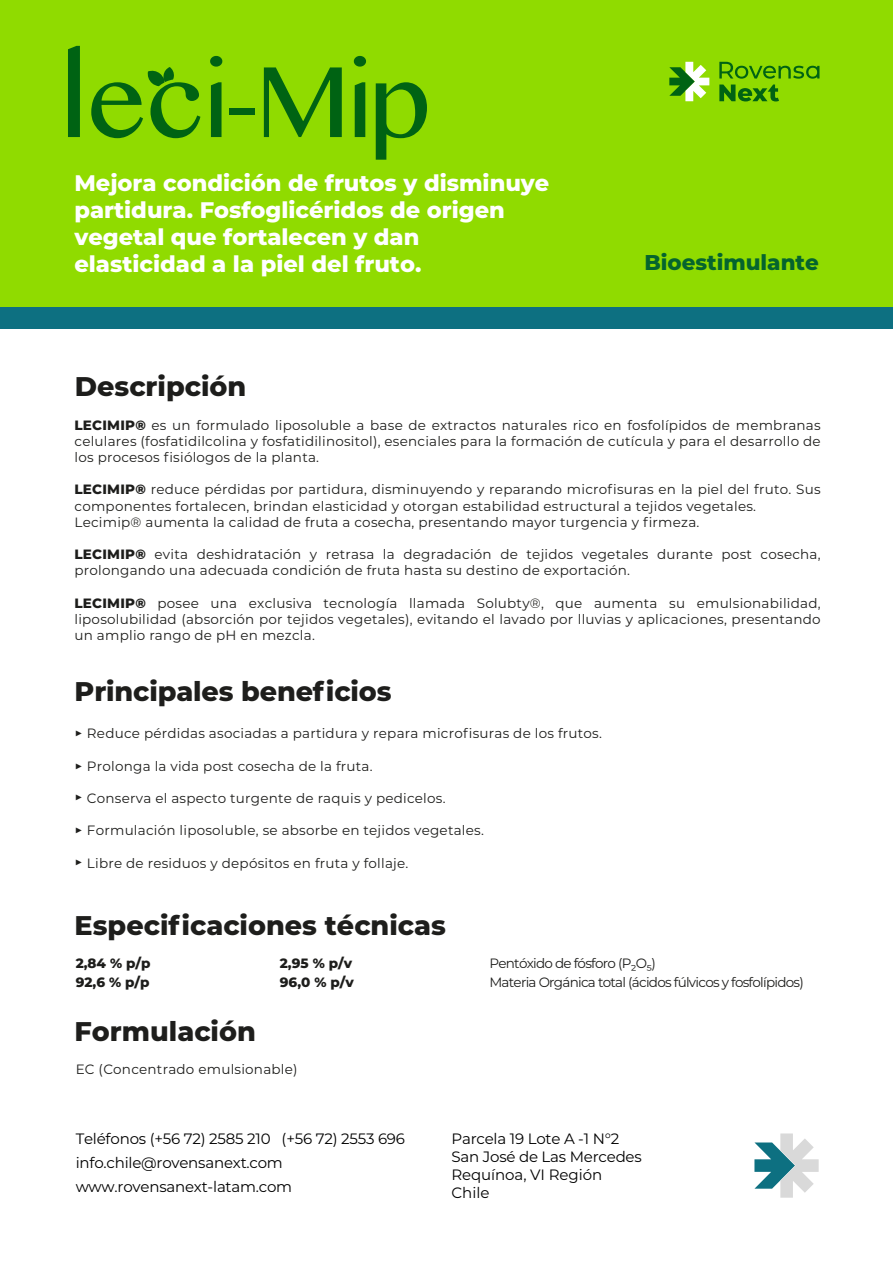
<style>
.page{position:relative;width:893px;height:1264px;background:#fff}
.page>*{position:absolute;margin:0;border:0;box-sizing:border-box;transform-origin:0 0}
.t1{font:800 27px "Montserrat";color:#1e1e1c}
.t2{font:800 27px "Montserrat";color:#1d1d1b}
.t3{font:800 22.5px/27px "Montserrat";color:#fff}
.t4{font:800 21.3px "Montserrat";color:#05642e}
.t5{font:15px/18px "Montserrat";letter-spacing:-.015em;color:#000}
.t6{font:13.5px/16.2px "Montserrat";letter-spacing:.015em;color:#1d1d1b;text-align:justify}
.t7{font:13.5px/19.5px "Montserrat";letter-spacing:-.055em;color:#1d1d1b}
.t8{font:800 13.5px/19.5px "Montserrat";color:#1d1d1b}
.t9{font:13.5px "Montserrat";color:#1e1e1c}
.s1{font-weight:800}
.s2{color:#1e1e1c}
</style>
<div class="page">
<div style="left:0;top:0;width:892px;height:307px;background:#90db00"></div>
<svg style="left:669px;top:62px;width:40px;height:39px"></svg>
<svg style="left:719px;top:62px;width:100px;height:39px"></svg>
<div style="left:0;top:307px;width:892px;height:22px;background:#0d7081"></div>
<svg style="left:754px;top:1133px;width:64px;height:64px"></svg>
<div style="left:229px;top:109px;width:26px;height:6px;background:#006313"></div>
<svg style="left:264px;top:67px;width:77px;height:70px"></svg>
<svg style="left:353px;top:56px;width:13px;height:81px"></svg>
<svg style="left:375px;top:82px;width:52px;height:78px"></svg>
<svg style="left:68px;top:46px;width:12px;height:91px"></svg>
<svg style="left:211px;top:82px;width:10px;height:55px"></svg>
<svg style="left:91px;top:67px;width:109px;height:71px"></svg>
<svg style="left:210px;top:56px;width:12px;height:11px"></svg>
<h2 class="t3" style="left:74px;top:168px;width:476px">Mejora condición de frutos y disminuye partidura. Fosfoglicéridos de origen vegetal que fortalecen y dan elasticidad a la piel del fruto.</h2>
<h1 class="t2" style="left:75px;top:367px;width:173px">Descripción</h1>
<h3 class="t4" style="left:644px;top:247px;width:176px">Bioestimulante</h3>
<p class="t6" style="left:74px;top:416px;width:747px"><span class="s1">LECIMIP®</span> es un formulado liposoluble a base de extractos naturales rico en fosfolípidos de membranas celulares (fosfatidilcolina y fosfatidilinositol), esenciales para la formación de cutícula y para el desarrollo de los procesos fisiólogos de la planta.</p>
<p class="t6" style="left:74px;top:481px;width:747px;text-align:left"><span class="s1">LECIMIP®</span> reduce pérdidas por partidura, disminuyendo y reparando microfisuras en la piel del fruto. Sus componentes fortalecen, brindan elasticidad y otorgan estabilidad estructural a tejidos vegetales.<br>Lecimip® aumenta la calidad de fruta a cosecha, presentando mayor turgencia y firmeza.</p>
<p class="t6" style="left:74px;top:546px;width:747px"><span class="s1">LECIMIP®</span> evita deshidratación y retrasa la degradación de tejidos vegetales durante post cosecha, prolongando una adecuada condición de fruta hasta su destino de exportación.</p>
<p class="t6" style="left:74px;top:594px;width:747px"><span class="s1">LECIMIP®</span> posee una exclusiva tecnología llamada Solubty®, que aumenta su emulsionabilidad, liposolubilidad (absorción por tejidos vegetales), evitando el lavado por lluvias y aplicaciones, presentando un amplio rango de pH en mezcla.</p>
<h1 class="t1" style="left:75px;top:671px;width:318px">Principales beneficios</h1>
<p class="t9" style="left:75px;top:722px;width:10px">▶</p>
<p class="t6" style="left:75px;top:757px;width:299px"><span class="s2">▶</span> Prolonga la vida post cosecha de la fruta.</p>
<p class="t9" style="left:75px;top:787px;width:10px">▶</p>
<p class="t9" style="left:75px;top:820px;width:10px">▶</p>
<p class="t9" style="left:75px;top:851px;width:10px">▶</p>
<p class="t6" style="left:87px;top:724px;width:516px">Reduce pérdidas asociadas a partidura y repara microfisuras de los frutos.</p>
<p class="t6" style="left:87px;top:789px;width:360px">Conserva el aspecto turgente de raquis y pedicelos.</p>
<p class="t6" style="left:87px;top:822px;width:398px">Formulación liposoluble, se absorbe en tejidos vegetales.</p>
<p class="t6" style="left:87px;top:854px;width:323px">Libre de residuos y depósitos en fruta y follaje.</p>
<h1 class="t1" style="left:75px;top:905px;width:372px">Especificaciones técnicas</h1>
<p class="t8" style="left:280px;top:952px;width:76px">2,95 % p/v<br>96,0 % p/v</p>
<p class="t7" style="left:489px;top:952px;width:316px">Pentóxido de fósforo (P2O5)<br>Materia Orgánica total (ácidos fúlvicos y fosfolípidos)</p>
<p class="t8" style="left:76px;top:952px;width:76px">2,84 % p/p<br>92,6 % p/p</p>
<h1 class="t1" style="left:75px;top:1011px;width:183px">Formulación</h1>
<p class="t6" style="left:76px;top:1060px;width:223px">EC (Concentrado emulsionable)</p>
<p class="t5" style="left:76px;top:1125px;width:331px;line-height:24px">Teléfonos (+56 72) 2585 210 (+56 72) 2553 696 info.chile@rovensanext.com www.rovensanext-latam.com</p>
<p class="t5" style="left:451px;top:1128px;width:192px">Parcela 19 Lote A -1 N°2<br>San José de Las Mercedes<br>Requínoa, VI Región<br>Chile</p>
</div>
